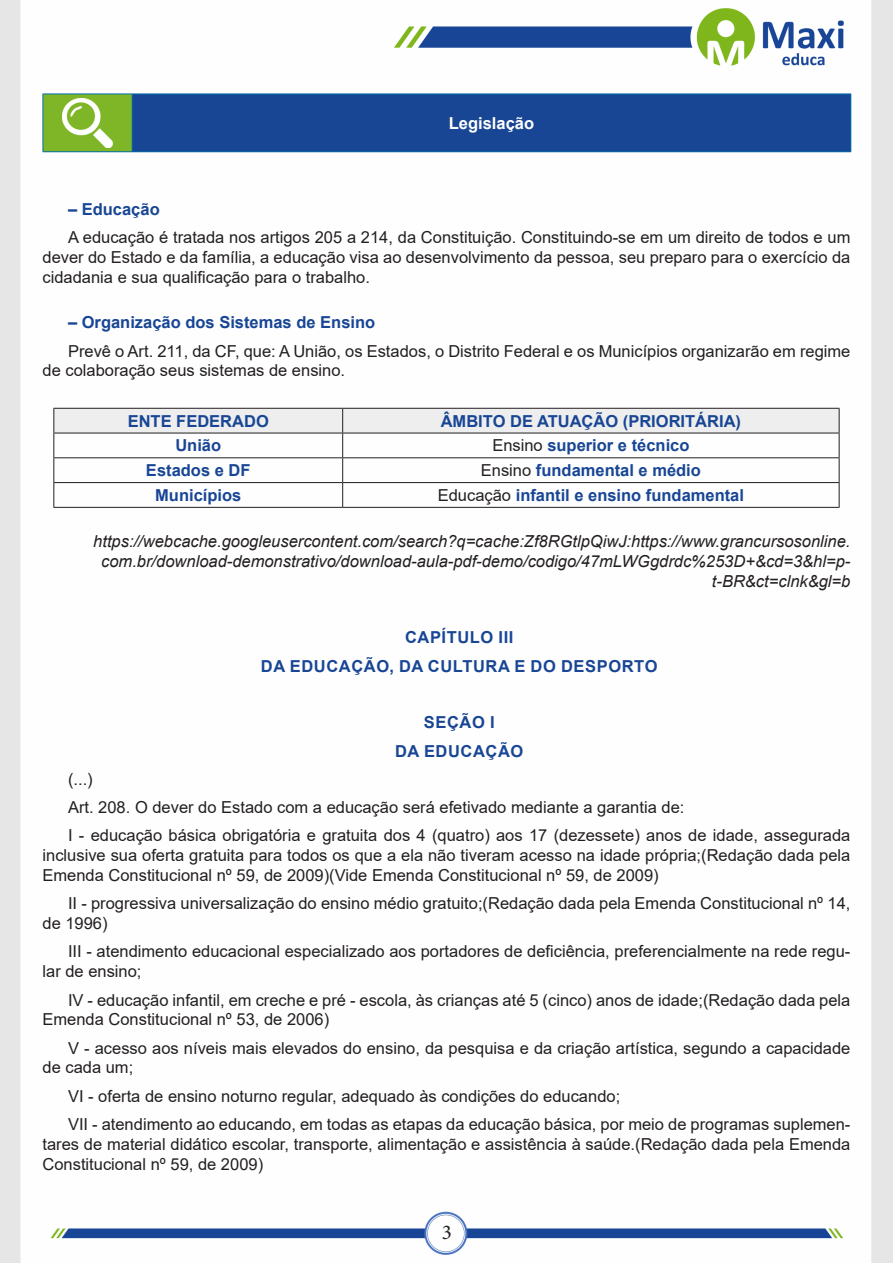
<style>
.page{position:relative;width:893px;height:1263px;background:#fff}
.page>*{position:absolute;margin:0;border:0;box-sizing:border-box;transform-origin:0 0}
.t1{font:21px "Minion Pro";color:#231f20}
.TEXTO_BASE{font:16.5px/19.8px "Arial";color:#231f20}
.FONT_REF{font:italic 16.5px/19.8px "Arial";color:#231f20;text-align:right}
.TITULO_DE_LEI{font:700 16.5px "Arial";color:#184695}
.TITULO_DE_LEI-2{font:700 16.5px "Arial";letter-spacing:.035em;color:#184695}
.CENTRALIZAR{font:700 16.5px "Arial";color:#fff}
.s1{font-weight:400;color:#231f20}
</style>
<div class="page">
<img style="left:0;top:0;width:893px;height:1263px">
<div style="left:43px;top:94px;width:89px;height:58px;background:#7fb628"></div>
<div style="left:132px;top:94px;width:719px;height:58px;background:#184695"></div>
<hr style="left:43px;top:94px;width:89px;height:1px;background:#036ea6">
<hr style="left:43px;top:94px;width:1px;height:57px;background:#036ea6">
<hr style="left:43px;top:151px;width:89px;height:1px;background:#036ea6">
<hr style="left:132px;top:94px;width:719px;height:1px;background:#036ea6">
<hr style="left:132px;top:94px;width:1px;height:57px;background:#036ea6">
<hr style="left:850px;top:94px;width:1px;height:57px;background:#036ea6">
<hr style="left:132px;top:151px;width:719px;height:1px;background:#036ea6">
<img style="left:62px;top:98px;width:51px;height:49px">
<hr style="left:53px;top:507px;width:290px;height:1px;background:#231f20">
<svg style="left:53px;top:408px;width:787px;height:99px"></svg>
<hr style="left:343px;top:482px;width:496px;height:1px;background:#231f20">
<hr style="left:343px;top:507px;width:496px;height:1px;background:#231f20">
<p class="CENTRALIZAR" style="left:449px;top:111px;width:87px">Legislação</p>
<p class="TITULO_DE_LEI" style="left:68px;top:198px;width:93px">– Educação</p>
<p class="TEXTO_BASE" style="left:43px;top:228px;width:809px;text-align:justify;text-indent:26px">A educação é tratada nos artigos 205 a 214, da Constituição. Constituindo-se em um direito de todos e um dever do Estado e da família, a educação visa ao desenvolvimento da pessoa, seu preparo para o exercício da cidadania e sua qualificação para o trabalho.</p>
<p class="TITULO_DE_LEI" style="left:68px;top:311px;width:309px">– Organização dos Sistemas de Ensino</p>
<p class="TEXTO_BASE" style="left:43px;top:341px;width:809px;text-indent:26px">Prevê o Art. 211, da CF, que: A União, os Estados, o Distrito Federal e os Municípios organizarão em regime de colaboração seus sistemas de ensino.</p>
<p class="TITULO_DE_LEI" style="left:128px;top:409px;width:143px">ENTE FEDERADO</p>
<p class="TITULO_DE_LEI" style="left:441px;top:409px;width:302px">ÂMBITO DE ATUAÇÃO (PRIORITÁRIA)</p>
<p class="TITULO_DE_LEI" style="left:175px;top:434px;width:47px">União</p>
<p class="TITULO_DE_LEI" style="left:492px;top:434px;width:199px"><span class="s1">Ensino</span> superior e técnico</p>
<p class="TITULO_DE_LEI" style="left:146px;top:459px;width:106px">Estados e DF</p>
<p class="TITULO_DE_LEI" style="left:481px;top:459px;width:222px"><span class="s1">Ensino</span> fundamental e médio</p>
<p class="TITULO_DE_LEI" style="left:155px;top:483px;width:88px">Municípios</p>
<p class="TITULO_DE_LEI" style="left:438px;top:483px;width:308px"><span class="s1">Educação</span> infantil e ensino fundamental</p>
<p class="FONT_REF" style="left:93px;top:532px;width:759px">https://webcache.googleusercontent.com/search?q=cache:Zf8RGtlpQiwJ:https://www.grancursosonline. com.br/download-demonstrativo/download-aula-pdf-demo/codigo/47mLWGgdrdc%253D+&amp;cd=3&amp;hl=p&shy;t-BR&amp;ct=clnk&amp;gl=b</p>
<p class="TITULO_DE_LEI-2" style="left:405px;top:626px;width:110px">CAPÍTULO III</p>
<p class="TITULO_DE_LEI-2" style="left:261px;top:654px;width:398px">DA EDUCAÇÃO, DA CULTURA E DO DESPORTO</p>
<p class="TITULO_DE_LEI" style="left:424px;top:711px;width:72px">SEÇÃO I</p>
<p class="TITULO_DE_LEI-2" style="left:395px;top:739px;width:130px">DA EDUCAÇÃO</p>
<p class="TEXTO_BASE" style="left:68px;top:769px;width:26px">(...)</p>
<p class="TEXTO_BASE" style="left:68px;top:797px;width:618px">Art. 208. O dever do Estado com a educação será efetivado mediante a garantia de:</p>
<p class="TEXTO_BASE" style="left:43px;top:826px;width:809px;text-align:justify;text-indent:26px">I - educação básica obrigatória e gratuita dos 4 (quatro) aos 17 (dezessete) anos de idade, assegurada inclusive sua oferta gratuita para todos os que a ela não tiveram acesso na idade própria;(Redação dada pela Emenda Constitucional nº 59, de 2009)(Vide Emenda Constitucional nº 59, de 2009)</p>
<p class="TEXTO_BASE" style="left:43px;top:893px;width:809px;text-indent:26px">II - progressiva universalização do ensino médio gratuito;(Redação dada pela Emenda Constitucional nº 14, de 1996)</p>
<p class="TEXTO_BASE" style="left:43px;top:942px;width:809px;text-indent:26px">III - atendimento educacional especializado aos portadores de deficiência, preferencialmente na rede regu&shy;lar de ensino;</p>
<p class="TEXTO_BASE" style="left:43px;top:990px;width:809px;text-indent:26px">IV - educação infantil, em creche e pré - escola, às crianças até 5 (cinco) anos de idade;(Redação dada pela<br>Emenda Constitucional nº 53, de 2006)</p>
<p class="TEXTO_BASE" style="left:43px;top:1038px;width:809px;text-indent:26px">V - acesso aos níveis mais elevados do ensino, da pesquisa e da criação artística, segundo a capacidade de cada um;</p>
<p class="TEXTO_BASE" style="left:68px;top:1086px;width:554px">VI - oferta de ensino noturno regular, adequado às condições do educando;</p>
<p class="TEXTO_BASE" style="left:43px;top:1114px;width:809px;text-align:justify;text-indent:26px">VII - atendimento ao educando, em todas as etapas da educação básica, por meio de programas suplemen&shy;tares de material didático escolar, transporte, alimentação e assistência à saúde.(Redação dada pela Emenda Constitucional nº 59, de 2009)</p>
<p class="t1" style="left:442px;top:1218px;width:12px">3</p>
</div>
